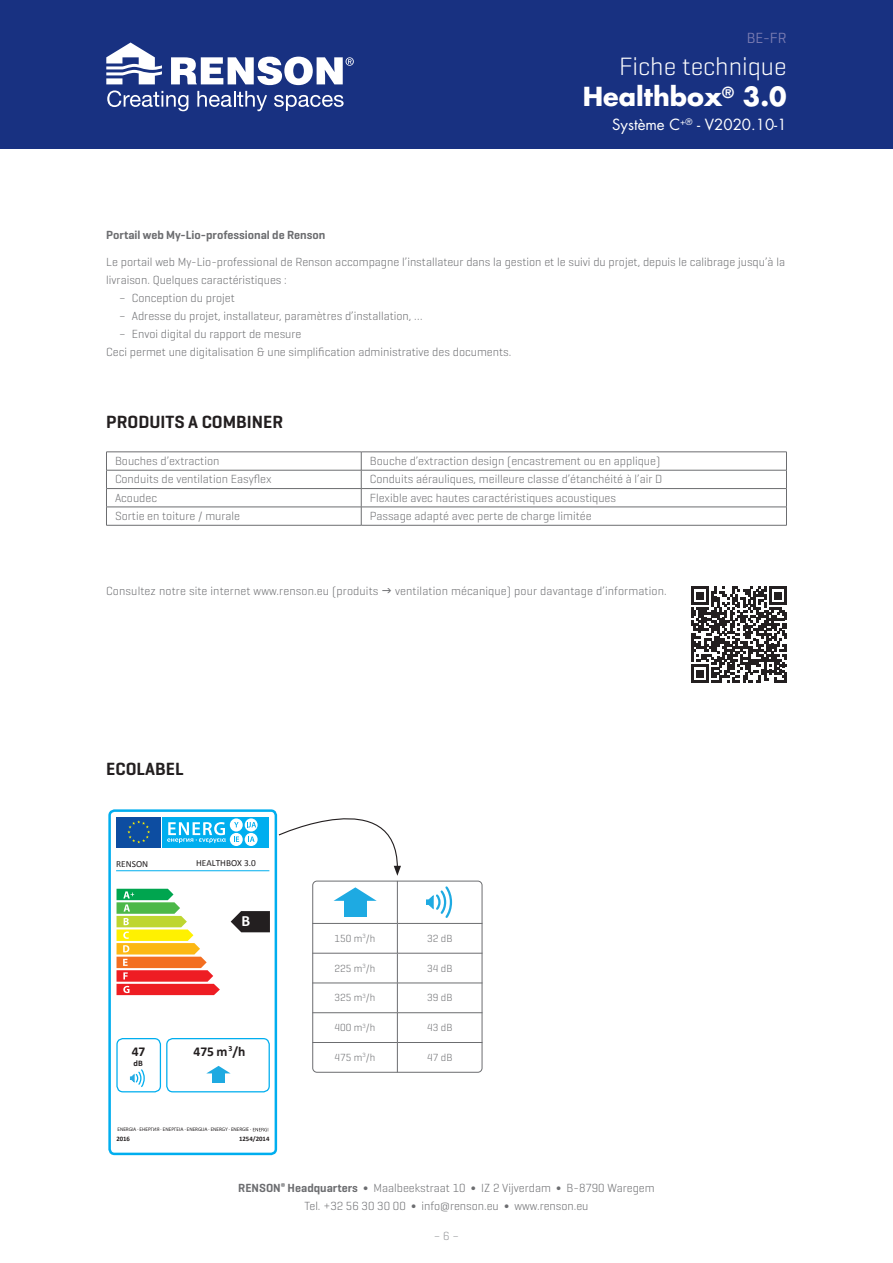
<style>
.page{position:relative;width:893px;height:1263px;background:#fff}
.page>*{position:absolute;margin:0;border:0;box-sizing:border-box;transform-origin:0 0}
.t1{font:300 25.5px "Geogrotesque";color:#fff}
.t2{font:700 25.5px "Futura Std";color:#fff}
.Titel_Paragraaf{font:600 18px "Geogrotesque";color:#231f20}
.t3{font:700 15.6px "Calibri";color:#fff}
.t4{font:15px "Futura Std";color:#fff}
.t5{font:15px "Geogrotesque";color:#7a7cb2}
.t6{font:700 13.5px "Calibri";color:#231f20}
.Text_Body{font:300 12px/18px "Geogrotesque";color:#6c6d70;text-align:center}
.Tabeltekst{font:300 12px "Geogrotesque";color:#6c6d70}
.Insprong_2{font:300 12px "Geogrotesque";color:#6c6d70}
.Text_Body-2{font:600 12px "Geogrotesque";color:#6c6d70}
.t7{font:300 12px "Geogrotesque";color:#939598}
.Tabeltekst-2{font:300 10.5px "Geogrotesque";color:#6c6d70}
.t8{font:9.3px "Calibri";color:#231f20}
.t9{font:700 8.4px "Calibri";color:#231f20}
.t10{font:700 6.75px "Calibri";color:#231f20}
.t11{font:5.1px "Myriad Pro";color:#231f20}
.s1{font-weight:600}
</style>
<div class="page">
<div style="left:0;top:0;width:893px;height:149px;background:#183181"></div>
<svg style="left:106px;top:43px;width:248px;height:68px"></svg>
<svg style="left:108px;top:809px;width:170px;height:347px"></svg>
<svg style="left:231px;top:911px;width:39px;height:21px"></svg>
<hr style="left:397px;top:881px;width:1px;height:42px;background:#6c6d70">
<hr style="left:312px;top:923px;width:85px;height:1px;background:#6c6d70">
<hr style="left:397px;top:923px;width:85px;height:1px;background:#6c6d70">
<svg style="left:397px;top:924px;width:1px;height:29px"></svg>
<hr style="left:312px;top:953px;width:85px;height:1px;background:#6c6d70">
<hr style="left:397px;top:953px;width:85px;height:1px;background:#6c6d70">
<hr style="left:397px;top:953px;width:1px;height:30px;background:#6c6d70">
<hr style="left:312px;top:983px;width:85px;height:1px;background:#6c6d70">
<hr style="left:397px;top:983px;width:85px;height:1px;background:#6c6d70">
<hr style="left:312px;top:1012px;width:85px;height:1px;background:#6c6d70">
<hr style="left:397px;top:1012px;width:85px;height:1px;background:#6c6d70">
<hr style="left:312px;top:1042px;width:85px;height:1px;background:#6c6d70">
<hr style="left:397px;top:1042px;width:85px;height:1px;background:#6c6d70">
<svg style="left:397px;top:983px;width:1px;height:87px"></svg>
<svg style="left:426px;top:886px;width:27px;height:32px"></svg>
<svg style="left:334px;top:887px;width:43px;height:14px"></svg>
<div style="left:344px;top:900px;width:22px;height:16px;background:#1eaae2"></div>
<div style="left:313px;top:881px;width:169px;height:191px;border:1px solid #6c6d70;border-radius:4px"></div>
<svg style="left:278px;top:818px;width:123px;height:58px"></svg>
<hr style="left:106px;top:452px;width:255px;height:1px;background:#6c6d70">
<hr style="left:361px;top:452px;width:426px;height:1px;background:#6c6d70">
<hr style="left:106px;top:470px;width:255px;height:1px;background:#6c6d70">
<hr style="left:361px;top:470px;width:426px;height:1px;background:#6c6d70">
<hr style="left:106px;top:488px;width:255px;height:1px;background:#6c6d70">
<hr style="left:361px;top:488px;width:426px;height:1px;background:#6c6d70">
<hr style="left:106px;top:507px;width:255px;height:1px;background:#6c6d70">
<svg style="left:106px;top:453px;width:1px;height:72px"></svg>
<hr style="left:361px;top:507px;width:426px;height:1px;background:#6c6d70">
<svg style="left:361px;top:452px;width:1px;height:73px"></svg>
<svg style="left:786px;top:453px;width:1px;height:72px"></svg>
<hr style="left:106px;top:525px;width:255px;height:1px;background:#6c6d70">
<hr style="left:361px;top:525px;width:426px;height:1px;background:#6c6d70">
<svg style="left:691px;top:586px;width:96px;height:97px"></svg>
<p class="t5" style="left:747px;top:29px;width:41px">BE-FR</p>
<h1 class="t1" style="left:619px;top:50px;width:169px">Fiche technique</h1>
<h1 class="t2" style="left:583px;top:80px;width:205px">Healthbox<sup>®</sup> 3.0</h1>
<p class="t4" style="left:612px;top:115px;width:176px">Système C<sup>+®</sup> - V2020.10-1</p>
<p class="Text_Body-2" style="left:106px;top:227px;width:220px">Portail web My-Lio-professional de Renson</p>
<p class="Text_Body" style="left:106px;top:252px;width:680px;text-align:left">Le portail web My-Lio-professional de Renson accompagne l’installateur dans la gestion et le suivi du projet, depuis le calibrage jusqu’à la livraison. Quelques caractéristiques :</p>
<p class="Insprong_2" style="left:119px;top:290px;width:117px">– Conception du projet</p>
<p class="Insprong_2" style="left:119px;top:308px;width:305px">– Adresse du projet, installateur, paramètres d’installation, …</p>
<p class="Insprong_2" style="left:119px;top:326px;width:184px">– Envoi digital du rapport de mesure</p>
<p class="Text_Body" style="left:106px;top:342px;width:406px">Ceci permet une digitalisation &amp; une simplification administrative des documents.</p>
<p class="Titel_Paragraaf" style="left:106px;top:410px;width:178px">PRODUITS A COMBINER</p>
<p class="Tabeltekst" style="left:115px;top:453px;width:106px">Bouches d’extraction</p>
<p class="Tabeltekst" style="left:370px;top:453px;width:292px">Bouche d’extraction design (encastrement ou en applique)</p>
<p class="Tabeltekst" style="left:115px;top:472px;width:158px">Conduits de ventilation Easyflex</p>
<p class="Tabeltekst" style="left:370px;top:472px;width:294px">Conduits aérauliques, meilleure classe d’étanchéité à l’air D</p>
<p class="Tabeltekst" style="left:115px;top:490px;width:44px">Acoudec</p>
<p class="Tabeltekst" style="left:370px;top:490px;width:248px">Flexible avec hautes caractéristiques acoustiques</p>
<p class="Tabeltekst" style="left:115px;top:509px;width:127px">Sortie en toiture / murale</p>
<p class="Tabeltekst" style="left:370px;top:509px;width:223px">Passage adapté avec perte de charge limitée</p>
<p class="Text_Body" style="left:106px;top:582px;width:274px">Consultez notre site internet www.renson.eu (produits</p>
<p class="Text_Body" style="left:395px;top:582px;width:273px">ventilation mécanique) pour davantage d’information.</p>
<p class="Titel_Paragraaf" style="left:106px;top:758px;width:79px">ECOLABEL</p>
<p class="t8" style="left:116px;top:857px;width:34px">RENSON</p>
<p class="t8" style="left:196px;top:856px;width:61px">HEALTHBOX 3.0</p>
<p class="t6" style="left:132px;top:1042px;width:15px">47</p>
<p class="t9" style="left:133px;top:1057px;width:11px">dB</p>
<p class="t3" style="left:241px;top:910px;width:10px">B</p>
<p class="t6" style="left:193px;top:1042px;width:53px">475 m<sup>3</sup>/h</p>
<p class="t11" style="left:118px;top:1126px;width:133px">ENERGIA · ЕНЕРГИЯ · ΕΝΕΡΓΕΙΑ · ENERGIJA · ENERGY · ENERGIE</p>
<p class="t10" style="left:116px;top:1134px;width:15px">2016</p>
<p class="t10" style="left:239px;top:1134px;width:32px">1254/2014</p>
<p class="Tabeltekst-2" style="left:335px;top:932px;width:42px">150 m<sup>3</sup>/h</p>
<p class="Tabeltekst-2" style="left:427px;top:932px;width:27px">32 dB</p>
<p class="Tabeltekst-2" style="left:335px;top:961px;width:42px">225 m<sup>3</sup>/h</p>
<p class="Tabeltekst-2" style="left:427px;top:961px;width:27px">34 dB</p>
<p class="Tabeltekst-2" style="left:335px;top:991px;width:42px">325 m<sup>3</sup>/h</p>
<p class="Tabeltekst-2" style="left:427px;top:991px;width:27px">39 dB</p>
<p class="Tabeltekst-2" style="left:335px;top:1021px;width:42px">400 m<sup>3</sup>/h</p>
<p class="Tabeltekst-2" style="left:427px;top:1021px;width:27px">43 dB</p>
<p class="Tabeltekst-2" style="left:335px;top:1051px;width:42px">475 m<sup>3</sup>/h</p>
<p class="Tabeltekst-2" style="left:427px;top:1051px;width:27px">47 dB</p>
<p class="Text_Body" style="left:238px;top:1179px;width:418px"><span class="s1">RENSON</span><sup>®</sup> <span class="s1">Headquarters</span> ∫ Maalbeekstraat 10 ∫ IZ 2 Vijverdam ∫ B-8790 Waregem<br>Tel. +32 56 30 30 00 ∫ info@renson.eu ∫ www.renson.eu</p>
<p class="t7" style="left:434px;top:1228px;width:27px">– 6 –</p>
</div>
